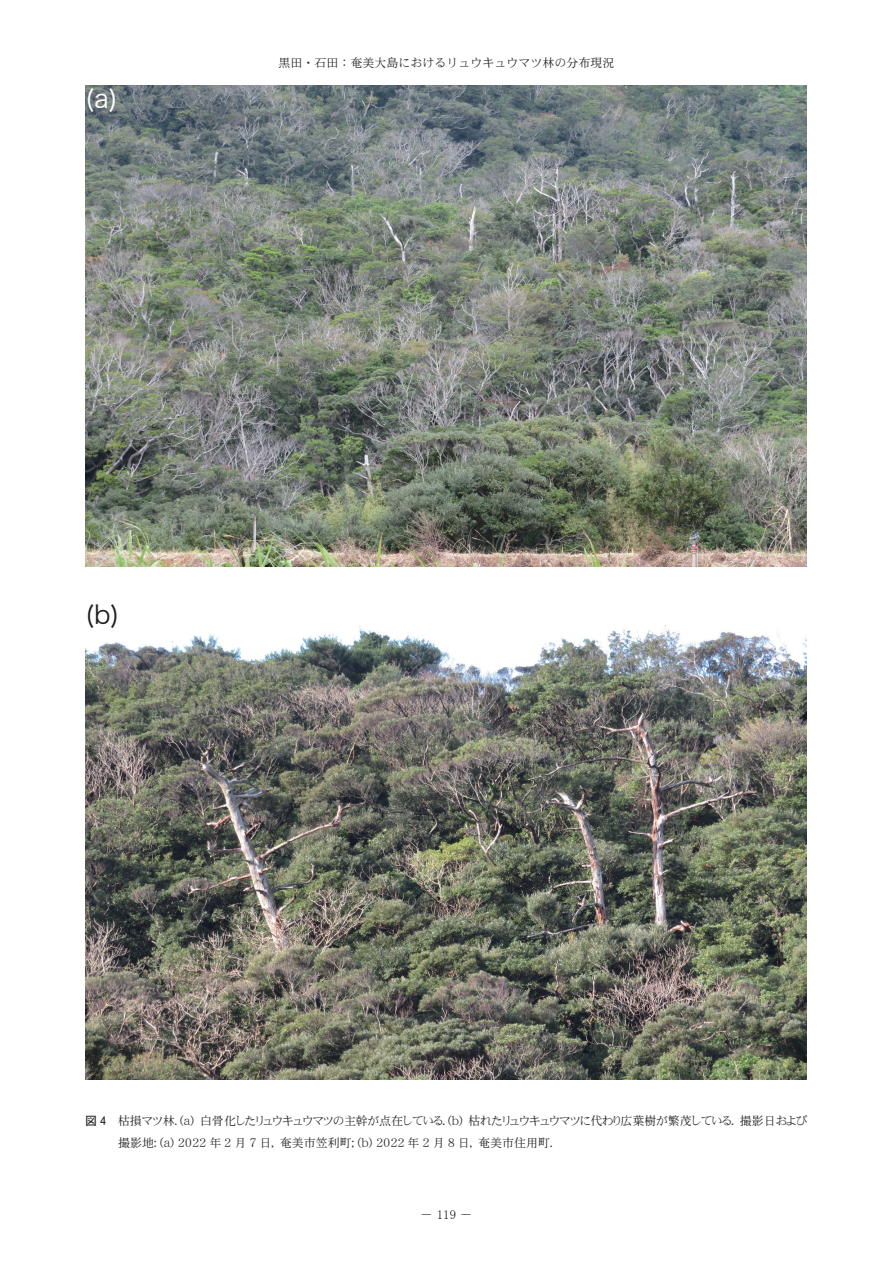
<style>
.page{position:relative;width:893px;height:1263px;background:#fff}
.page>*{position:absolute;margin:0;border:0;box-sizing:border-box;transform-origin:0 0}
.t1{font:25.5px "Hira Kaku Std W3";color:#fff}
.t2{font:25.5px "Hira Kaku Std W3";color:#231f20}
.t3{font:12.75px "MS P Mincho";color:#231f20}
.t4{font:12px/21.8px "DFHS Mincho W3 WING RKSJ H";color:#231f20}
.t5{font:12px "DFHS Mincho W3 WIN RKSJ H";color:#231f20}
.s1{font-family:"DFHS Gothic W5 WIN RKSJ H"}
</style>
<div class="page">
<img style="left:85px;top:85px;width:722px;height:481px">
<img style="left:85px;top:625px;width:722px;height:455px">
<h1 class="t1" style="left:85px;top:79px;width:34px">(a)</h1>
<p class="t5" style="left:279px;top:57px;width:337px">黒田・石田：奄美大島におけるリュウキュウマツ林の分布現況</p>
<h1 class="t2" style="left:85px;top:595px;width:36px">(b)</h1>
<p class="t4" style="left:118px;top:1110px;width:691px;text-indent:-33px"><span class="s1">図 4</span> 枯損マツ林. (a) 白骨化したリュウキュウマツの主幹が点在している. (b) 枯れたリュウキュウマツに代わり広葉樹が繁茂している. 撮影日および撮影地: (a) 2022 年 2 月 7 日, 奄美市笠利町; (b) 2022 年 2 月 8 日, 奄美市住用町.</p>
<p class="t3" style="left:420px;top:1208px;width:54px">－ 119 －</p>
</div>
